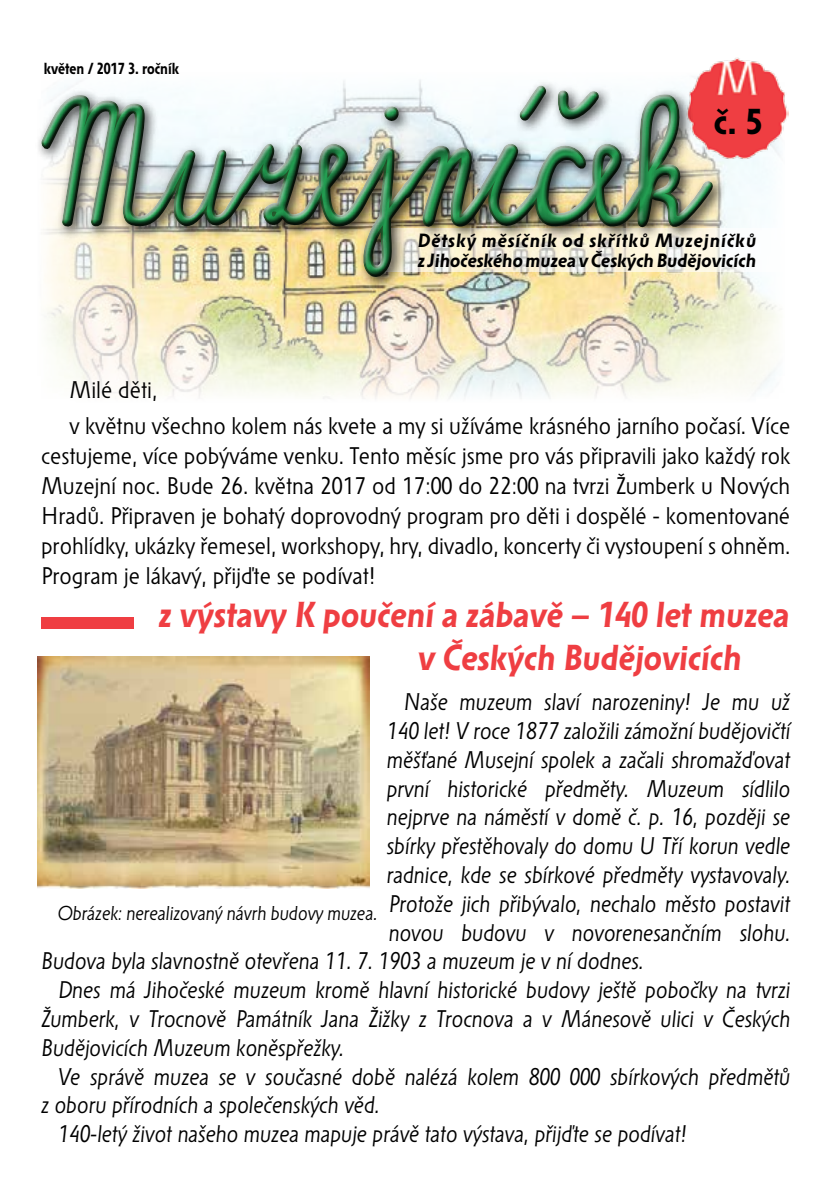
<style>
.page{position:relative;width:840px;height:1191px;background:#fff}
.page>*{position:absolute;margin:0;border:0;box-sizing:border-box;transform-origin:0 0}
.t1{font:259.8px "skolacek CE";color:#24a053}
.t2{font:italic 700 36px/43.2px "Solpera";color:#ef3e42;scale:.95 1}
.t3{font:700 36px "Solpera";color:#000}
.t4{font:italic 24px "Solpera";color:#000;scale:.94 1}
.t5{font:24px/30px "Solpera";color:#000}
.t6{font:italic 20px "Solpera";color:#000;scale:.94 1}
.t7{font:italic 700 19.2px/20px "Solpera";color:#000}
.t8{font:700 16px "Solpera";color:#000;scale:.9 1}
</style>
<div class="page">
<img style="left:46px;top:160px;width:732px;height:239px">
<div style="left:384px;top:228px;width:420px;height:44px;background:#fff"></div>
<img style="left:717px;top:57px;width:71px;height:103px">
<div style="left:34px;top:63px;width:697px;height:224px;background:#000;opacity:.5"></div>
<div style="left:36px;top:79px;width:681px;height:193px;background:#fff"></div>
<div style="left:38px;top:84px;width:680px;height:198px;background:#000;opacity:.75"></div>
<div style="left:41px;top:617px;width:92px;height:11px;background:#ef3e42"></div>
<img style="left:37px;top:656px;width:332px;height:233px">
<p class="t8" style="left:44px;top:59px;width:152px">květen / 2017 3. ročník</p>
<h1 class="t1" style="left:50px;top:57px;width:655px">Muzejníček</h1>
<h2 class="t3" style="left:713px;top:101px;width:50px">č. 5</h2>
<p class="t7" style="left:418px;top:232px;width:339px">Dětský měsíčník od skřítků Muzejníčků z Jihočeského muzea v Českých Budějovicích</p>
<p class="t5" style="left:69px;top:373px;width:722px;line-height:35.6px">Milé děti,<br>v květnu všechno kolem nás kvete a my si užíváme krásného jarního počasí. Více</p>
<p class="t5" style="left:41px;top:442px;width:750px;text-align:justify">cestujeme, více pobýváme venku. Tento měsíc jsme pro vás připravili jako každý rok Muzejní noc. Bude 26. května 2017 od 17:00 do 22:00 na tvrzi Žumberk u Nových Hradů. Připraven je bohatý doprovodný program pro děti i dospělé - komentované prohlídky, ukázky řemesel, workshopy, hry, divadlo, koncerty či vystoupení s ohněm.<br>Program je lákavý, přijďte se podívat!</p>
<h2 class="t2" style="left:418px;top:595px;width:392px;text-indent:-259px">z výstavy K poučení a zábavě – 140 let muzea v Českých Budějovicích</h2>
<p class="t4" style="left:403px;top:688px;width:412px">Naše muzeum slaví narozeniny! Je mu už</p>
<p class="t4" style="left:386px;top:717px;width:430px">140 let! V roce 1877 založili zámožní budějovičtí</p>
<p class="t4" style="left:386px;top:745px;width:430px">měšťané Musejní spolek a začali shromažďovat</p>
<p class="t4" style="left:386px;top:774px;width:430px">první historické předměty. Muzeum sídlilo</p>
<p class="t4" style="left:386px;top:803px;width:430px">nejprve na náměstí v domě č. p. 16, později se</p>
<p class="t4" style="left:386px;top:832px;width:430px">sbírky přestěhovaly do domu U Tří korun vedle</p>
<p class="t4" style="left:386px;top:861px;width:430px">radnice, kde se sbírkové předměty vystavovaly.</p>
<p class="t4" style="left:388px;top:889px;width:428px">Protože jich přibývalo, nechalo město postavit</p>
<p class="t4" style="left:388px;top:918px;width:428px">novou budovu v novorenesančním slohu.</p>
<p class="t4" style="left:41px;top:947px;width:642px">Budova byla slavnostně otevřena 11. 7. 1903 a muzeum je v ní dodnes.</p>
<p class="t4" style="left:58px;top:976px;width:780px">Dnes má Jihočeské muzeum kromě hlavní historické budovy ještě pobočky na tvrzi</p>
<p class="t4" style="left:41px;top:1005px;width:798px">Žumberk, v Trocnově Památník Jana Žižky z Trocnova a v Mánesově ulici v Českých</p>
<p class="t4" style="left:41px;top:1033px;width:323px">Budějovicích Muzeum koněspřežky.</p>
<p class="t4" style="left:58px;top:1062px;width:780px">Ve správě muzea se v současné době nalézá kolem 800 000 sbírkových předmětů</p>
<p class="t4" style="left:41px;top:1091px;width:361px">z oboru přírodních a společenských věd.</p>
<p class="t4" style="left:58px;top:1120px;width:670px">140-letý život našeho muzea mapuje právě tato výstava, přijďte se podívat!</p>
<p class="t6" style="left:58px;top:901px;width:341px">Obrázek: nerealizovaný návrh budovy muzea.</p>
</div>
